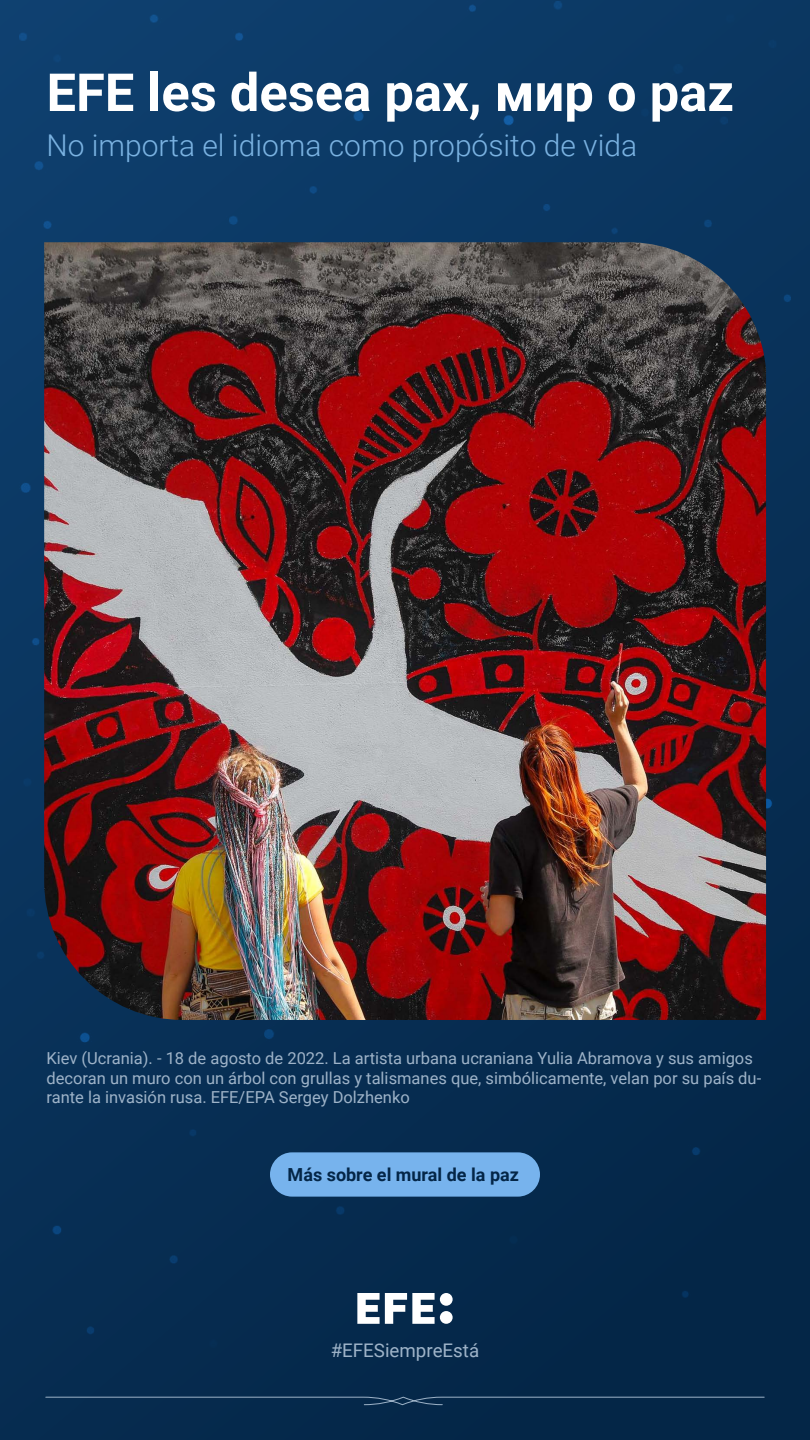
<style>
.page{position:relative;width:810px;height:1440px;background:#fff}
.page>*{position:absolute;margin:0;border:0;box-sizing:border-box;transform-origin:0 0}
.t1{font:700 52.5px "Roboto";color:#fff}
.t2{font:300 30px "Roboto";color:#7ab2e1}
.t3{font:18.75px "Roboto";color:#9eb3c8}
.t4{font:700 18px "Roboto";color:#042647}
.t5{font:16.5px/19.8px "Roboto";color:#9eb3c8}
</style>
<div class="page">
<div style="left:0;top:0;width:809px;height:1439px;background:linear-gradient(to bottom,#0d3c69,#05284a)"></div>
<img style="left:19px;top:1px;width:772px;height:1346px">
<svg style="left:357px;top:1293px;width:78px;height:31px"></svg>
<div style="left:440px;top:1293px;width:13px;height:13px;background:#fff;border-radius:50%"></div>
<div style="left:440px;top:1311px;width:13px;height:13px;background:#fff;border-radius:50%"></div>
<svg style="left:45px;top:1397px;width:720px;height:8px;background:#143657"></svg>
<img style="left:44px;top:242px;width:722px;height:778px">
<div style="left:270px;top:1152px;width:270px;height:45px;background:#77b3ed;border-radius:22px"></div>
<h1 class="t1" style="left:46px;top:56px;width:689px">EFE les desea pax, мир o paz</h1>
<h2 class="t2" style="left:46px;top:124px;width:592px">No importa el idioma como propósito de vida</h2>
<p class="t5" style="left:46px;top:1047px;width:716px">Kiev (Ucrania). - 18 de agosto de 2022. La artista urbana ucraniana Yulia Abramova y sus amigos decoran un muro con un árbol con grullas y talismanes que, simbólicamente, velan por su país du&shy;rante la invasión rusa. EFE/EPA Sergey Dolzhenko</p>
<p class="t4" style="left:288px;top:1162px;width:233px">Más sobre el mural de la paz</p>
<p class="t3" style="left:331px;top:1337px;width:150px">#EFESiempreEstá</p>
</div>
